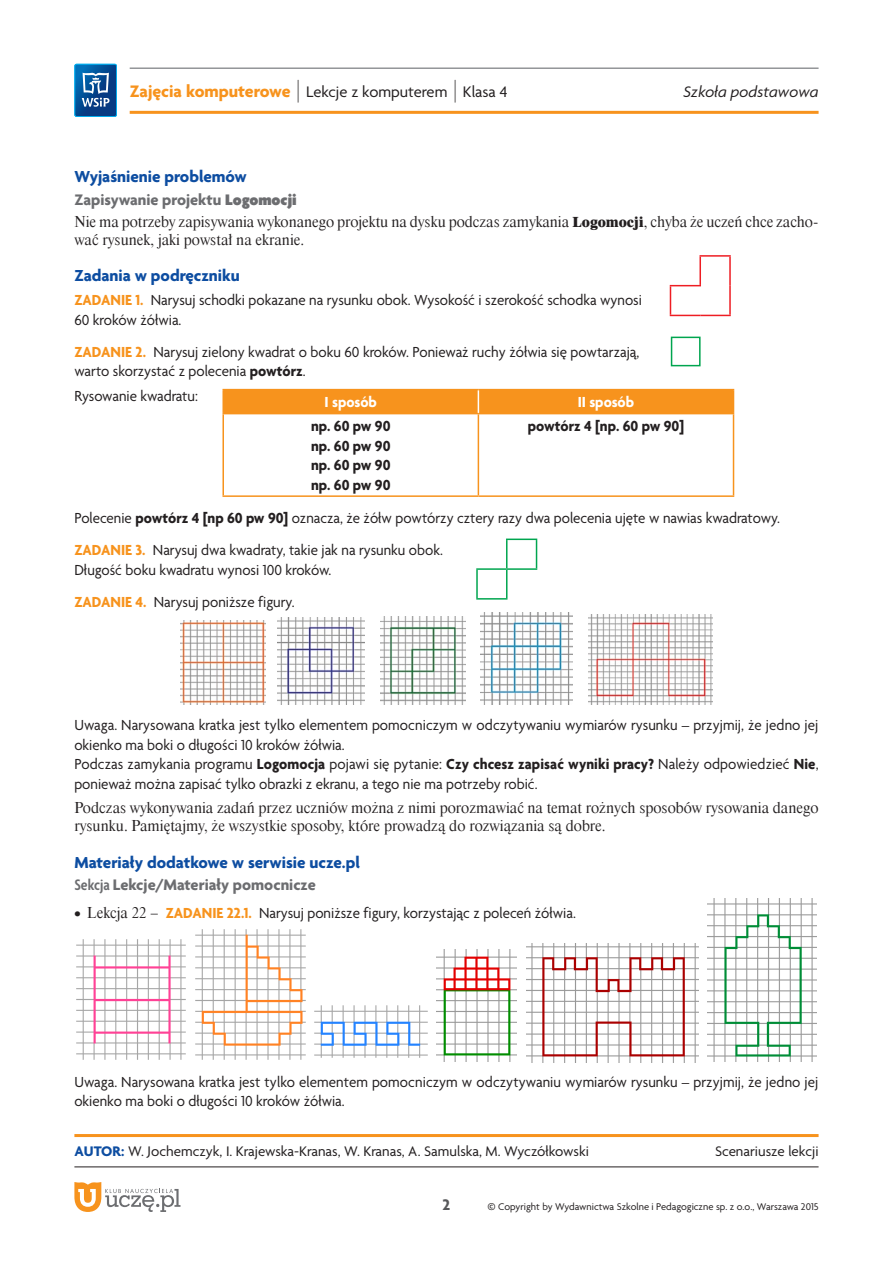
<style>
.page{position:relative;width:893px;height:1263px;background:#fff}
.page>*{position:absolute;margin:0;border:0;box-sizing:border-box;transform-origin:0 0}
.t1{font:700 17.25px "Agenda Pl";color:#0d4da1}
.t2{font:700 16.5px "Agenda Pl";color:#6c6d70}
.t3{font:16.5px "Agenda Pl";color:#231f20}
.t4{font:italic 16.5px "Agenda Pl";color:#231f20}
.t5{font:700 16.5px "Agenda Pl";color:#57585a}
.t6{font:15.75px/19.5px "Agenda Pl";color:#231f20;scale:.95 1}
.t7{font:700 15.75px/19.5px "Agenda Pl";color:#231f20;text-align:justify;scale:.95 1}
.t8{font:700 15.75px "Agenda Pl";color:#fff;scale:.95 1}
.t9{font:15px/18px "Dutch 801 Hd EU";color:#231f20}
.t10{font:15px "Agenda Pl";color:#231f20}
.t11{font:10.5px "Agenda Pl";color:#231f20}
.s1{font-weight:700;font-size:18px;color:#f7931d}
.s2{font-weight:100;font-size:24px}
.s3{font-weight:900}
.s4{font-family:"Dutch 801 X Bd EU"}
.s5{font-weight:700;color:#f7931d}
.s6{font-weight:700}
.s7{font-weight:600;font-stretch:condensed}
.s8{font-weight:700;font-size:15px}
.s9{font-family:"Dutch 801 Hd EU";font-size:15px}
.s10{font-weight:700;color:#0d4da1}
.s11{font-size:13.5px}
</style>
<div class="page">
<hr style="left:130px;top:67px;width:689px;height:2px;background:#939598">
<hr style="left:130px;top:111px;width:689px;height:3px;background:#f7931d">
<svg style="left:74px;top:64px;width:43px;height:53px;background:#296ca9"></svg>
<hr style="left:74px;top:1134px;width:745px;height:3px;background:#f7931d">
<hr style="left:74px;top:1166px;width:745px;height:1px;background:#231f20">
<svg style="left:74px;top:1182px;width:107px;height:30px"></svg>
<div style="left:671px;top:337px;width:30px;height:29px;border:2px solid #00a54f"></div>
<hr style="left:222px;top:389px;width:256px;height:1px;background:#f7931d">
<hr style="left:478px;top:389px;width:256px;height:1px;background:#f7931d">
<hr style="left:222px;top:413px;width:256px;height:1px;background:#f7931d">
<hr style="left:478px;top:414px;width:1px;height:81px;background:#f7931d">
<hr style="left:733px;top:414px;width:1px;height:81px;background:#f7931d">
<hr style="left:222px;top:495px;width:256px;height:2px;background:#f7931d">
<hr style="left:478px;top:495px;width:256px;height:2px;background:#f7931d">
<div style="left:224px;top:390px;width:510px;height:24px;background:#f7931d"></div>
<hr style="left:222px;top:390px;width:2px;height:23px;background:#f7931d">
<hr style="left:222px;top:414px;width:2px;height:81px;background:#f7931d">
<img style="left:180px;top:620px;width:86px;height:84px">
<img style="left:277px;top:618px;width:88px;height:86px">
<img style="left:380px;top:617px;width:85px;height:87px">
<img style="left:481px;top:613px;width:92px;height:91px">
<img style="left:588px;top:614px;width:125px;height:90px">
<img style="left:76px;top:939px;width:110px;height:121px">
<img style="left:195px;top:929px;width:111px;height:131px">
<img style="left:314px;top:1005px;width:114px;height:53px">
<img style="left:437px;top:949px;width:80px;height:113px">
<img style="left:527px;top:943px;width:172px;height:119px">
<img style="left:707px;top:898px;width:110px;height:164px">
<hr style="left:699px;top:255px;width:32px;height:2px;background:#ee1d23">
<hr style="left:699px;top:257px;width:2px;height:28px;background:#ee1d23">
<hr style="left:729px;top:257px;width:2px;height:29px;background:#ee1d23">
<hr style="left:670px;top:285px;width:31px;height:1px;background:#ee1d23">
<svg style="left:670px;top:286px;width:1px;height:29px"></svg>
<hr style="left:729px;top:286px;width:2px;height:29px;background:#ee1d23">
<hr style="left:670px;top:315px;width:30px;height:1px;background:#ee1d23">
<hr style="left:700px;top:315px;width:31px;height:1px;background:#ee1d23">
<hr style="left:506px;top:539px;width:31px;height:1px;background:#00a54f">
<svg style="left:536px;top:540px;width:1px;height:28px"></svg>
<hr style="left:476px;top:568px;width:31px;height:2px;background:#00a54f">
<hr style="left:476px;top:570px;width:2px;height:28px;background:#00a54f">
<hr style="left:507px;top:568px;width:30px;height:2px;background:#00a54f">
<svg style="left:506px;top:540px;width:1px;height:58px"></svg>
<hr style="left:476px;top:598px;width:31px;height:2px;background:#00a54f">
<p class="t3" style="left:130px;top:82px;width:379px"><span class="s1">Zajęcia komputerowe</span> <span class="s2">|</span> Lekcje z komputerem <span class="s2">|</span> Klasa 4</p>
<p class="t4" style="left:683px;top:82px;width:137px">Szkoła podstawowa</p>
<p class="t1" style="left:74px;top:166px;width:174px">Wyjaśnienie problemów</p>
<p class="t2" style="left:74px;top:189px;width:224px">Zapisywanie projektu <span class="s3">Logomocji</span></p>
<p class="t9" style="left:74px;top:213px;width:745px">Nie ma potrzeby zapisywania wykonanego projektu na dysku podczas zamykania <span class="s4">Logomocji</span>, chyba że uczeń chce zacho&shy;wać rysunek, jaki powstał na ekranie.</p>
<p class="t1" style="left:74px;top:265px;width:167px">Zadania w podręczniku</p>
<p class="t6" style="left:74px;top:290px;width:599px"><span class="s5">ZADANIE 1.</span> Narysuj schodki pokazane na rysunku obok. Wysokość i szerokość schodka wynosi<br>60 kroków żółwia.</p>
<p class="t6" style="left:74px;top:342px;width:596px"><span class="s5">ZADANIE 2.</span> Narysuj zielony kwadrat o boku 60 kroków. Ponieważ ruchy żółwia się powtarzają, warto skorzystać z polecenia <span class="s6">powtórz</span>.</p>
<p class="t6" style="left:74px;top:386px;width:132px">Rysowanie kwadratu:</p>
<p class="t8" style="left:325px;top:392px;width:57px">I sposób</p>
<p class="t8" style="left:578px;top:392px;width:61px">II sposób</p>
<p class="t7" style="left:311px;top:416px;width:85px">np. 60 pw 90 np. 60 pw 90 np. 60 pw 90 np. 60 pw 90</p>
<p class="t7" style="left:528px;top:416px;width:166px">powtórz 4 [np. 60 pw 90]</p>
<p class="t6" style="left:74px;top:501px;width:744px;line-height:32.2px">Polecenie <span class="s6">powtórz 4 [np 60 pw 90]</span> oznacza, że żółw powtórzy cztery razy dwa polecenia ujęte w nawias kwadratowy.<br><span class="s5">ZADANIE 3.</span> Narysuj dwa kwadraty, takie jak na rysunku obok.</p>
<p class="t6" style="left:74px;top:553px;width:272px;line-height:32.2px">Długość boku kwadratu wynosi 100 kroków.<br><span class="s5">ZADANIE 4.</span> Narysuj poniższe figury.</p>
<p class="t6" style="left:74px;top:715px;width:785px">Uwaga. Narysowana kratka jest tylko elementem pomocniczym w odczytywaniu wymiarów rysunku – przyjmij, że jedno jej okienko ma boki o długości 10 kroków żółwia.<br>Podczas zamykania programu <span class="s6">Logomocja</span> pojawi się pytanie: <span class="s6">Czy chcesz zapisać wyniki pracy?</span> Należy odpowiedzieć <span class="s6">Nie</span>, ponieważ można zapisać tylko obrazki z ekranu, a tego nie ma potrzeby robić.</p>
<p class="t9" style="left:74px;top:799px;width:746px">Podczas wykonywania zadań przez uczniów można z nimi porozmawiać na temat rożnych sposobów rysowania danego rysunku. Pamiętajmy, że wszystkie sposoby, które prowadzą do rozwiązania są dobre.</p>
<p class="t1" style="left:74px;top:851px;width:287px">Materiały dodatkowe w serwisie ucze.pl</p>
<p class="t2" style="left:74px;top:874px;width:243px"><span class="s7">Sekcja</span> Lekcje/Materiały pomocnicze</p>
<p class="t6" style="left:74px;top:903px;width:529px"><span class="s8">•</span> <span class="s9">Lekcja 22 –</span> <span class="s5">ZADANIE 22.1.</span> Narysuj poniższe figury, korzystając z poleceń żółwia.</p>
<p class="t6" style="left:74px;top:1071px;width:785px">Uwaga. Narysowana kratka jest tylko elementem pomocniczym w odczytywaniu wymiarów rysunku – przyjmij, że jedno jej okienko ma boki o długości 10 kroków żółwia.</p>
<p class="t10" style="left:74px;top:1142px;width:516px"><span class="s10">Autor:</span> W. Jochemczyk, I. Krajewska-Kranas, W. Kranas, A. Samulska, M. Wyczółkowski</p>
<p class="t10" style="left:715px;top:1142px;width:105px">Scenariusze lekcji</p>
<p class="t5" style="left:443px;top:1194px;width:9px">2</p>
<p class="t11" style="left:487px;top:1200px;width:333px"><span class="s11">©</span> Copyright by Wydawnictwa Szkolne i Pedagogiczne sp. z o.o., Warszawa 2015</p>
</div>
